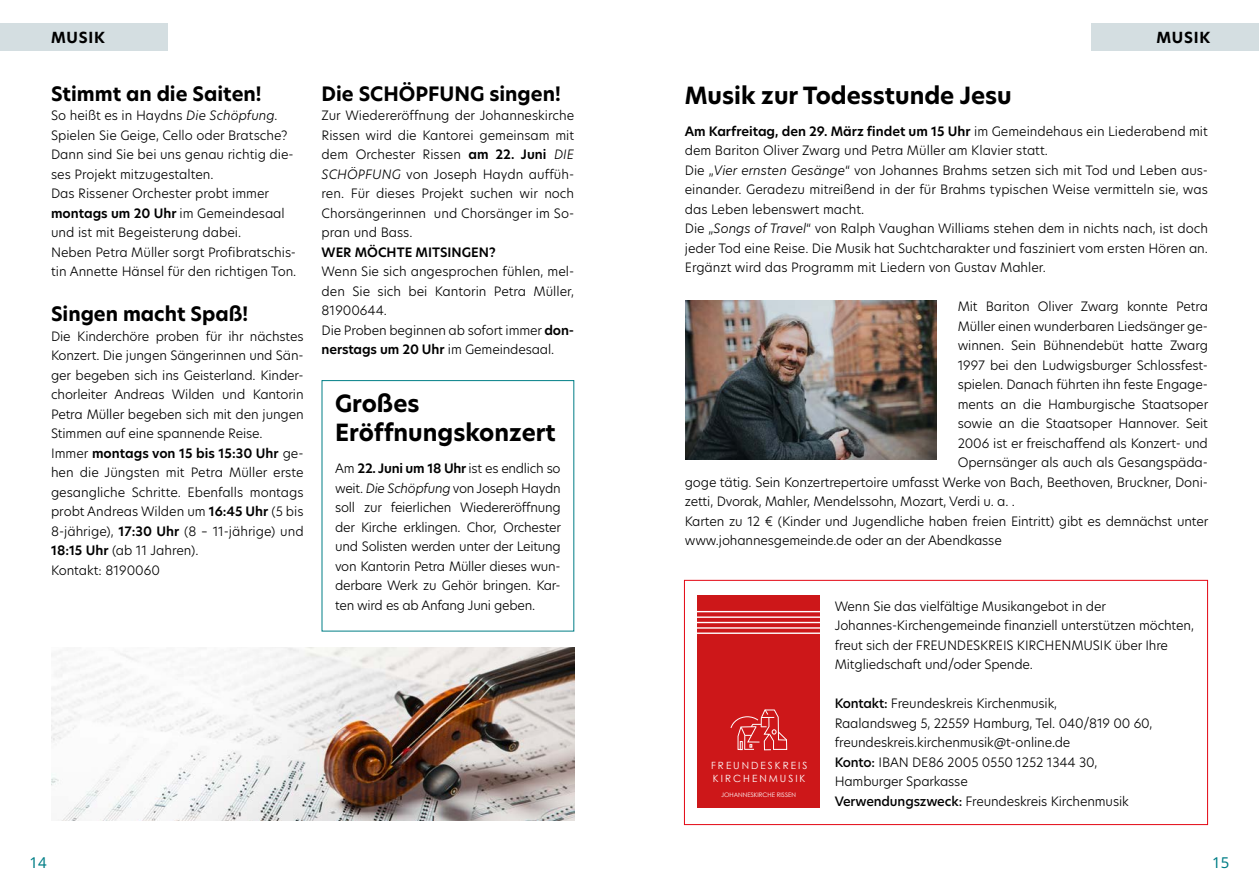
<style>
.page{position:relative;width:1259px;height:893px;background:#fff}
.page>*{position:absolute;margin:0;border:0;box-sizing:border-box;transform-origin:0 0}
.t1{font:700 23.25px/28.5px "New Hero";color:#000}
.t2{font:700 19.5px "New Hero";color:#000}
.t3{font:700 15px "New Hero";letter-spacing:.05em;color:#000}
.t4{font:15px "Noto Sans";color:#007e86}
.t5{font:300 12.75px/19.5px "New Hero";letter-spacing:-.01em;color:#000}
.t6{font:600 12.75px "New Hero";color:#000}
.t7{font:9.9px/13.4px "Century Gothic";letter-spacing:.2em;color:#fff}
.t8{font:6.15px "Century Gothic";color:#fff}
.s1{font-style:italic}
.s2{font-weight:600}
.s3{font-weight:500}
</style>
<div class="page">
<div style="left:684px;top:580px;width:524px;height:245px;border:1px solid #e30613"></div>
<div style="left:697px;top:596px;width:123px;height:212px;background:#cd1719"></div>
<svg style="left:730px;top:709px;width:58px;height:42px"></svg>
<hr style="left:697px;top:611px;width:123px;height:1px;background:#fff">
<hr style="left:697px;top:616px;width:123px;height:2px;background:#fff">
<hr style="left:697px;top:622px;width:123px;height:1px;background:#fff">
<hr style="left:697px;top:627px;width:123px;height:2px;background:#fff">
<hr style="left:697px;top:632px;width:123px;height:2px;background:#fff">
<img style="left:685px;top:300px;width:251px;height:160px">
<div style="left:1091px;top:24px;width:168px;height:27px;background:#d4dee1"></div>
<div style="left:0;top:24px;width:167px;height:27px;background:#d4dee1"></div>
<img style="left:51px;top:647px;width:523px;height:174px">
<p class="t3" style="left:51px;top:28px;width:55px">MUSIK</p>
<p class="t3" style="left:1156px;top:28px;width:55px">MUSIK</p>
<h2 class="t2" style="left:51px;top:80px;width:212px">Stimmt an die Saiten!</h2>
<p class="t5" style="left:51px;top:105px;width:247px">So heißt es in Haydns <span class="s1">Die Schöpfung.<br></span>Spielen Sie Geige, Cello oder Bratsche?<br>Dann sind Sie bei uns genau richtig die&shy;ses Projekt mitzugestalten.<br>Das Rissener Orchester probt immer <span class="s2">montags um 20 Uhr</span> im Gemeindesaal und ist mit Begeisterung dabei.<br>Neben Petra Müller sorgt Profibratschis&shy;tin Annette Hänsel für den richtigen Ton.</p>
<h2 class="t2" style="left:51px;top:301px;width:199px">Singen macht Spaß!</h2>
<p class="t5" style="left:51px;top:326px;width:254px">Die Kinderchöre proben für ihr nächstes Konzert. Die jungen Sängerinnen und Sän&shy;ger begeben sich ins Geisterland. Kinder&shy;chorleiter Andreas Wilden und Kantorin Petra Müller begeben sich mit den jungen Stimmen auf eine spannende Reise.<br>Immer <span class="s2">montags von 15 bis 15:30 Uhr</span> ge&shy;hen die Jüngsten mit Petra Müller erste gesangliche Schritte. Ebenfalls montags probt Andreas Wilden um <span class="s2">16:45 Uhr</span> (5 bis 8-jährige), <span class="s2">17:30 Uhr</span> (8 – 11-jährige) und <span class="s2">18:15 Uhr</span> (ab 11 Jahren).<br>Kontakt: 8190060</p>
<h2 class="t2" style="left:322px;top:80px;width:241px">Die SCHÖPFUNG singen!</h2>
<p class="t5" style="left:322px;top:105px;width:254px;text-align:justify">Zur Wiedereröffnung der Johanneskirche Rissen wird die Kantorei gemeinsam mit dem Orchester Rissen <span class="s2">am 22. Juni</span> <span class="s1">DIE SCHÖPFUNG</span> von Joseph Haydn auffüh&shy;ren. Für dieses Projekt suchen wir noch Chorsängerinnen und Chorsänger im So&shy;pran und Bass.</p>
<p class="t6" style="left:322px;top:243px;width:176px">WER MÖCHTE MITSINGEN?</p>
<p class="t5" style="left:322px;top:261px;width:254px">Wenn Sie sich angesprochen fühlen, mel&shy;den Sie sich bei Kantorin Petra Müller, 81900644.<br>Die Proben beginnen ab sofort immer <span class="s2">don&shy;nerstags um 20 Uhr</span> im Gemeindesaal.</p>
<h1 class="t1" style="left:335px;top:390px;width:222px">Großes<br>Eröffnungskonzert</h1>
<p class="t5" style="left:335px;top:458px;width:227px;text-align:justify">Am <span class="s2">22. Juni um 18 Uhr</span> ist es endlich so weit. <span class="s1">Die Schöpfung</span> von Joseph Haydn soll zur feierlichen Wiedereröffnung der Kirche erklingen. Chor, Orchester und Solisten werden unter der Leitung von Kantorin Petra Müller dieses wun&shy;derbare Werk zu Gehör bringen. Kar&shy;ten wird es ab Anfang Juni geben.</p>
<h1 class="t1" style="left:685px;top:81px;width:328px">Musik zur Todesstunde Jesu</h1>
<p class="t5" style="left:685px;top:121px;width:525px"><span class="s2">Am Karfreitag, den 29. März findet um 15 Uhr</span> im Gemeindehaus ein Liederabend mit dem Bariton Oliver Zwarg und Petra Müller am Klavier statt.<br>Die „<span class="s1">Vier ernsten Gesänge</span>“ von Johannes Brahms setzen sich mit Tod und Leben aus&shy;einander. Geradezu mitreißend in der für Brahms typischen Weise vermitteln sie, was das Leben lebenswert macht.<br>Die „<span class="s1">Songs of Travel</span>“ von Ralph Vaughan Williams stehen dem in nichts nach, ist doch jeder Tod eine Reise. Die Musik hat Suchtcharakter und fasziniert vom ersten Hören an.<br>Ergänzt wird das Programm mit Liedern von Gustav Mahler.</p>
<p class="t5" style="left:957px;top:297px;width:252px">Mit Bariton Oliver Zwarg konnte Petra</p>
<p class="t5" style="left:957px;top:316px;width:252px">Müller einen wunderbaren Liedsänger ge-</p>
<p class="t5" style="left:957px;top:336px;width:252px">winnen. Sein Bühnendebüt hatte Zwarg</p>
<p class="t5" style="left:957px;top:355px;width:252px">1997 bei den Ludwigsburger Schlossfest-</p>
<p class="t5" style="left:957px;top:375px;width:252px">spielen. Danach führten ihn feste Engage-</p>
<p class="t5" style="left:957px;top:394px;width:252px">ments an die Hamburgische Staatsoper</p>
<p class="t5" style="left:957px;top:414px;width:252px">sowie an die Staatsoper Hannover. Seit</p>
<p class="t5" style="left:957px;top:433px;width:252px">2006 ist er freischaffend als Konzert- und</p>
<p class="t5" style="left:957px;top:453px;width:252px">Opernsänger als auch als Gesangspäda-</p>
<p class="t5" style="left:685px;top:472px;width:524px">goge tätig. Sein Konzertrepertoire umfasst Werke von Bach, Beethoven, Bruckner, Doni-</p>
<p class="t5" style="left:685px;top:492px;width:332px">zetti, Dvorak, Mahler, Mendelssohn, Mozart, Verdi u. a. .</p>
<p class="t5" style="left:685px;top:511px;width:525px">Karten zu 12 € (Kinder und Jugendliche haben freien Eintritt) gibt es demnächst unter</p>
<p class="t5" style="left:685px;top:531px;width:318px">www.johannesgemeinde.de oder an der Abendkasse</p>
<p class="t7" style="left:711px;top:758px;width:98px">FREUNDESKREIS<br>KIRCHENMUSIK</p>
<p class="t8" style="left:721px;top:791px;width:76px">JOHANNESKIRCHE RISSEN</p>
<p class="t5" style="left:834px;top:596px;width:361px">Wenn Sie das vielfältige Musikangebot in der Johannes-Kirchengemeinde finanziell unterstützen möchten, freut sich der FREUNDESKREIS KIRCHENMUSIK über Ihre Mitgliedschaft und/oder Spende.</p>
<p class="t5" style="left:834px;top:694px;width:319px"><span class="s3">Kontakt:</span> Freundeskreis Kirchenmusik,<br>Raalandsweg 5, 22559 Hamburg, Tel. 040/819 00 60, freundeskreis.kirchenmusik@t-online.de<br><span class="s3">Konto:</span> IBAN DE86 2005 0550 1252 1344 30, Hamburger Sparkasse<br><span class="s3">Verwendungszweck:</span> Freundeskreis Kirchenmusik</p>
<p class="t4" style="left:30px;top:852px;width:19px">14</p>
<p class="t4" style="left:1212px;top:852px;width:19px">15</p>
</div>
